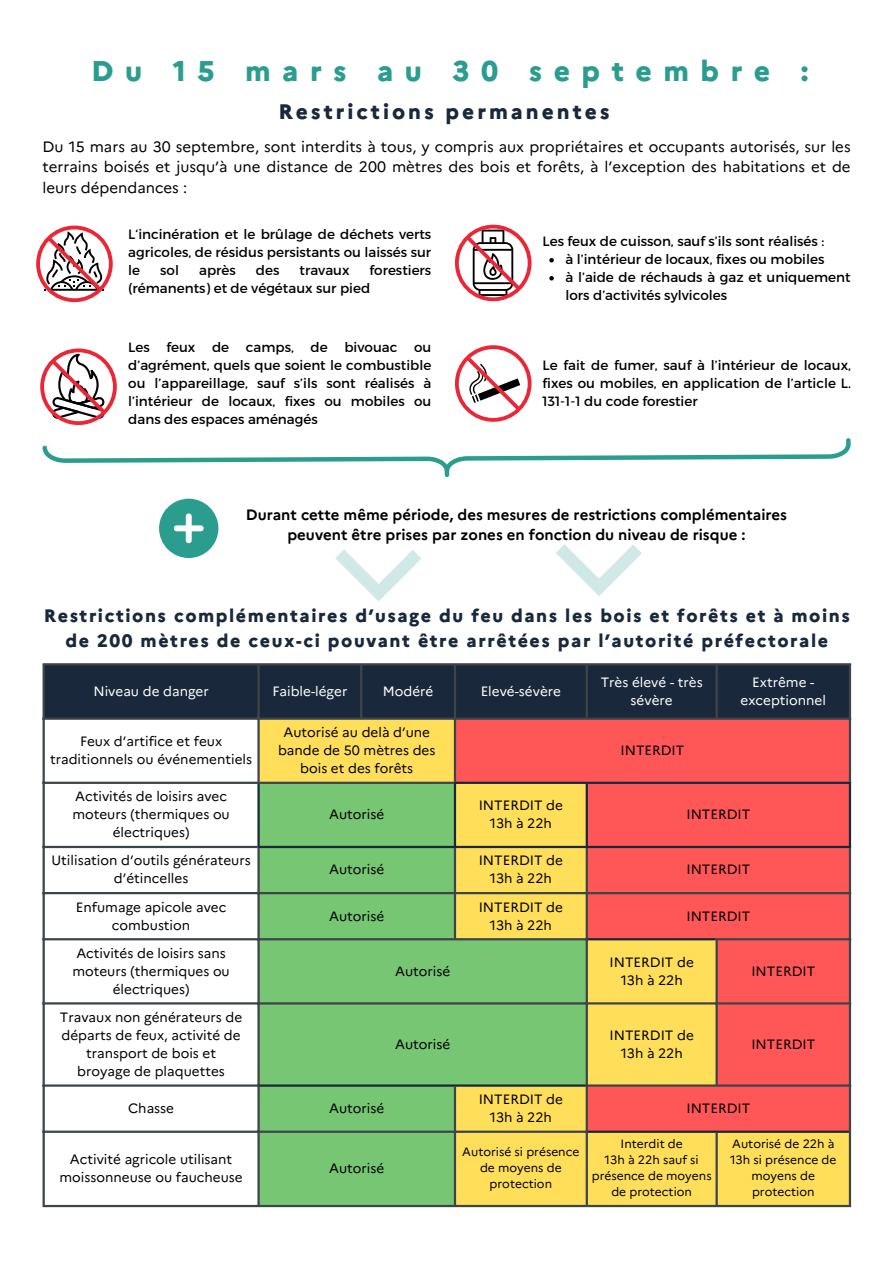
<style>
.page{position:relative;width:894px;height:1264px;background:#fff}
.page>*{position:absolute;margin:0;border:0;box-sizing:border-box;transform-origin:0 0}
.t1{font:800 28.5px "Marianne";letter-spacing:.4em;color:#2a9d8f}
.t2{font:800 21px "Marianne";letter-spacing:.14em;color:#19283b}
.t3{font:800 18px/24.8px "Marianne";letter-spacing:.085em;color:#19283b;text-align:center}
.t4{font:15px/20.2px "Marianne";color:#000;text-align:justify}
.t5{font:700 15px/20.2px "Marianne";color:#000;text-align:center}
.t6{font:13.5px/18px "Marianne";color:#000;text-align:center}
.t7{font:13.5px/18px "Montserrat";color:#000;text-align:justify}
.t8{font:13.5px/18px "Marianne";color:#fff;text-align:center}
.t9{font:12px/16px "Marianne";color:#000;text-align:center}
</style>
<div class="page">
<div style="left:45px;top:665px;width:803px;height:52px;background:#19283b"></div>
<div style="left:259px;top:719px;width:589px;height:485px;background:#ffde59"></div>
<svg style="left:456px;top:719px;width:392px;height:411px;background:#fd6c57"></svg>
<svg style="left:259px;top:784px;width:326px;height:420px;background:#99ca6b"></svg>
<hr style="left:43px;top:665px;width:2px;height:539px;background:#3e454a">
<hr style="left:257px;top:665px;width:2px;height:116px;background:#3e454a">
<hr style="left:257px;top:848px;width:2px;height:356px;background:#3e454a">
<hr style="left:360px;top:665px;width:2px;height:52px;background:#3e454a">
<hr style="left:453px;top:665px;width:3px;height:116px;background:#3e454a">
<hr style="left:453px;top:848px;width:3px;height:90px;background:#3e454a">
<hr style="left:453px;top:1086px;width:3px;height:118px;background:#3e454a">
<hr style="left:585px;top:665px;width:2px;height:52px;background:#3e454a">
<hr style="left:585px;top:848px;width:2px;height:356px;background:#3e454a">
<hr style="left:715px;top:665px;width:2px;height:52px;background:#3e454a">
<hr style="left:715px;top:940px;width:2px;height:144px;background:#3e454a">
<hr style="left:715px;top:1132px;width:2px;height:72px;background:#3e454a">
<hr style="left:848px;top:665px;width:2px;height:116px;background:#3e454a">
<hr style="left:848px;top:848px;width:2px;height:356px;background:#3e454a">
<hr style="left:43px;top:663px;width:807px;height:2px;background:#3e454a">
<hr style="left:43px;top:717px;width:807px;height:2px;background:#3e454a">
<hr style="left:43px;top:781px;width:410px;height:3px;background:#3e454a">
<hr style="left:43px;top:845px;width:214px;height:3px;background:#3e454a">
<hr style="left:43px;top:892px;width:807px;height:2px;background:#3e454a">
<hr style="left:43px;top:938px;width:544px;height:2px;background:#3e454a">
<hr style="left:715px;top:938px;width:135px;height:2px;background:#3e454a">
<hr style="left:43px;top:1002px;width:807px;height:2px;background:#3e454a">
<hr style="left:43px;top:1084px;width:216px;height:2px;background:#3e454a">
<hr style="left:585px;top:1084px;width:265px;height:2px;background:#3e454a">
<hr style="left:43px;top:1130px;width:544px;height:2px;background:#3e454a">
<hr style="left:43px;top:1204px;width:807px;height:3px;background:#3e454a">
<hr style="left:257px;top:784px;width:2px;height:61px;background:#19283b">
<hr style="left:453px;top:784px;width:3px;height:61px;background:#19283b">
<hr style="left:585px;top:784px;width:2px;height:61px;background:#19283b">
<hr style="left:848px;top:784px;width:2px;height:61px;background:#19283b">
<hr style="left:453px;top:781px;width:397px;height:3px;background:#19283b">
<hr style="left:257px;top:845px;width:593px;height:3px;background:#19283b">
<hr style="left:587px;top:938px;width:128px;height:2px;background:#19283b">
<hr style="left:259px;top:1084px;width:326px;height:2px;background:#19283b">
<hr style="left:587px;top:1130px;width:261px;height:2px;background:#19283b">
<svg style="left:556px;top:544px;width:85px;height:52px"></svg>
<svg style="left:159px;top:498px;width:59px;height:60px"></svg>
<svg style="left:43px;top:438px;width:807px;height:39px"></svg>
<svg style="left:335px;top:550px;width:86px;height:51px"></svg>
<svg style="left:36px;top:225px;width:77px;height:77px"></svg>
<svg style="left:40px;top:348px;width:77px;height:77px"></svg>
<svg style="left:455px;top:225px;width:76px;height:76px"></svg>
<svg style="left:455px;top:345px;width:76px;height:77px"></svg>
<svg style="left:549px;top:258px;width:4px;height:4px"></svg>
<svg style="left:549px;top:276px;width:4px;height:4px"></svg>
<p class="t1" style="left:91px;top:54px;width:719px">Du 15 mars au 30 septembre :</p>
<p class="t2" style="left:278px;top:98px;width:333px">Restrictions permanentes</p>
<p class="t4" style="left:43px;top:137px;width:809px">Du 15 mars au 30 septembre, sont interdits à tous, y compris aux propriétaires et occupants autorisés, sur les terrains boisés et jusqu’à une distance de 200 mètres des bois et forêts, à l’exception des habitations et de leurs dépendances :</p>
<p class="t7" style="left:128px;top:225px;width:304px">L‘incinération et le brûlage de déchets verts agricoles, de résidus persistants ou laissés sur le</p>
<p class="t7" style="left:160px;top:261px;width:20px">sol</p>
<p class="t7" style="left:199px;top:261px;width:38px">après</p>
<p class="t7" style="left:256px;top:261px;width:25px">des</p>
<p class="t7" style="left:299px;top:261px;width:52px">travaux</p>
<p class="t7" style="left:128px;top:261px;width:304px;text-indent:241px">forestiers (rémanents) et de végétaux sur pied</p>
<p class="t7" style="left:128px;top:337px;width:304px">Les feux de camps, de bivouac ou d’agrément, quels que soient le combustible ou l’appareillage, sauf s’ils sont réalisés à l’intérieur de locaux, fixes ou mobiles ou dans des espaces aménagés</p>
<p class="t7" style="left:542px;top:231px;width:283px">Les feux de cuisson, sauf s’ils sont réalisés :</p>
<p class="t7" style="left:565px;top:249px;width:260px">à l’intérieur de locaux, fixes ou mobiles</p>
<p class="t7" style="left:565px;top:267px;width:286px">à l’aide de réchauds à gaz et uniquement lors d’activités sylvicoles</p>
<p class="t7" style="left:542px;top:355px;width:310px">Le fait de fumer, sauf à l’intérieur de locaux, fixes ou mobiles, en application de l’article L.<br>131-1-1 du code forestier</p>
<p class="t5" style="left:246px;top:504px;width:542px">Durant cette même période, des mesures de restrictions complémentaires peuvent être prises par zones en fonction du niveau de risque :</p>
<p class="t3" style="left:44px;top:603px;width:807px">Restrictions complémentaires d’usage du feu dans les bois et forêts et à moins de 200 mètres de ceux-ci pouvant être arrêtées par l’autorité préfectorale</p>
<h1 class="t8" style="left:93px;top:682px;width:117px">Niveau de danger</h1>
<h2 class="t8" style="left:272px;top:682px;width:76px">Faible-léger</h2>
<h5 class="t8" style="left:382px;top:682px;width:52px">Modéré</h5>
<p class="t8" style="left:480px;top:682px;width:82px">Elevé-sévère</p>
<p class="t8" style="left:600px;top:673px;width:103px">Très élevé - très sévère</p>
<p class="t8" style="left:740px;top:673px;width:87px">Extrême - exceptionnel</p>
<p class="t6" style="left:50px;top:732px;width:204px">Feux d’artifice et feux traditionnels ou événementiels</p>
<p class="t6" style="left:278px;top:723px;width:159px">Autorisé au delà d’une bande de 50 mètres des bois et des forêts</p>
<p class="t6" style="left:620px;top:741px;width:65px">INTERDIT</p>
<p class="t6" style="left:72px;top:787px;width:159px">Activités de loisirs avec moteurs (thermiques ou électriques)</p>
<p class="t6" style="left:329px;top:805px;width:57px">Autorisé</p>
<p class="t6" style="left:51px;top:851px;width:201px">Utilisation d’outils générateurs d’étincelles</p>
<p class="t6" style="left:329px;top:860px;width:57px">Autorisé</p>
<h4 class="t6" style="left:76px;top:897px;width:152px">Enfumage apicole avec combustion</h4>
<p class="t6" style="left:329px;top:906px;width:57px">Autorisé</p>
<p class="t6" style="left:72px;top:943px;width:159px">Activités de loisirs sans moteurs (thermiques ou électriques)</p>
<p class="t6" style="left:60px;top:1008px;width:184px">Travaux non générateurs de</p>
<p class="t6" style="left:61px;top:1026px;width:181px">départs de feux, activité de</p>
<p class="t6" style="left:86px;top:1044px;width:131px">transport de bois et</p>
<p class="t6" style="left:77px;top:1062px;width:149px">broyage de plaquettes</p>
<p class="t6" style="left:128px;top:1099px;width:48px">Chasse</p>
<p class="t6" style="left:329px;top:1099px;width:57px">Autorisé</p>
<p class="t6" style="left:395px;top:961px;width:57px">Autorisé</p>
<p class="t6" style="left:395px;top:1035px;width:57px">Autorisé</p>
<p class="t6" style="left:59px;top:1150px;width:185px">Activité agricole utilisant moissonneuse ou faucheuse</p>
<p class="t6" style="left:329px;top:1159px;width:57px">Autorisé</p>
<p class="t6" style="left:478px;top:796px;width:86px">INTERDIT de</p>
<p class="t6" style="left:489px;top:814px;width:64px">13h à 22h</p>
<p class="t6" style="left:478px;top:851px;width:86px">INTERDIT de</p>
<p class="t6" style="left:489px;top:869px;width:64px">13h à 22h</p>
<p class="t6" style="left:478px;top:897px;width:86px">INTERDIT de</p>
<h3 class="t6" style="left:489px;top:915px;width:64px">13h à 22h</h3>
<p class="t6" style="left:478px;top:1090px;width:86px">INTERDIT de</p>
<p class="t6" style="left:489px;top:1108px;width:64px">13h à 22h</p>
<p class="t9" style="left:462px;top:1143px;width:119px">Autorisé si présence de moyens de protection</p>
<p class="t6" style="left:686px;top:805px;width:65px">INTERDIT</p>
<p class="t6" style="left:686px;top:860px;width:65px">INTERDIT</p>
<p class="t6" style="left:686px;top:906px;width:65px">INTERDIT</p>
<p class="t6" style="left:609px;top:952px;width:86px">INTERDIT de</p>
<p class="t6" style="left:620px;top:970px;width:64px">13h à 22h</p>
<p class="t6" style="left:609px;top:1026px;width:86px">INTERDIT de</p>
<p class="t6" style="left:620px;top:1044px;width:64px">13h à 22h</p>
<p class="t6" style="left:751px;top:961px;width:65px">INTERDIT</p>
<p class="t6" style="left:751px;top:1035px;width:65px">INTERDIT</p>
<p class="t6" style="left:686px;top:1099px;width:65px">INTERDIT</p>
<p class="t9" style="left:620px;top:1135px;width:64px">Interdit de</p>
<p class="t9" style="left:591px;top:1151px;width:121px">13h à 22h sauf si présence de moyens de protection</p>
<p class="t9" style="left:729px;top:1135px;width:108px">Autorisé de 22h à<br>13h si présence de moyens de protection</p>
</div>
